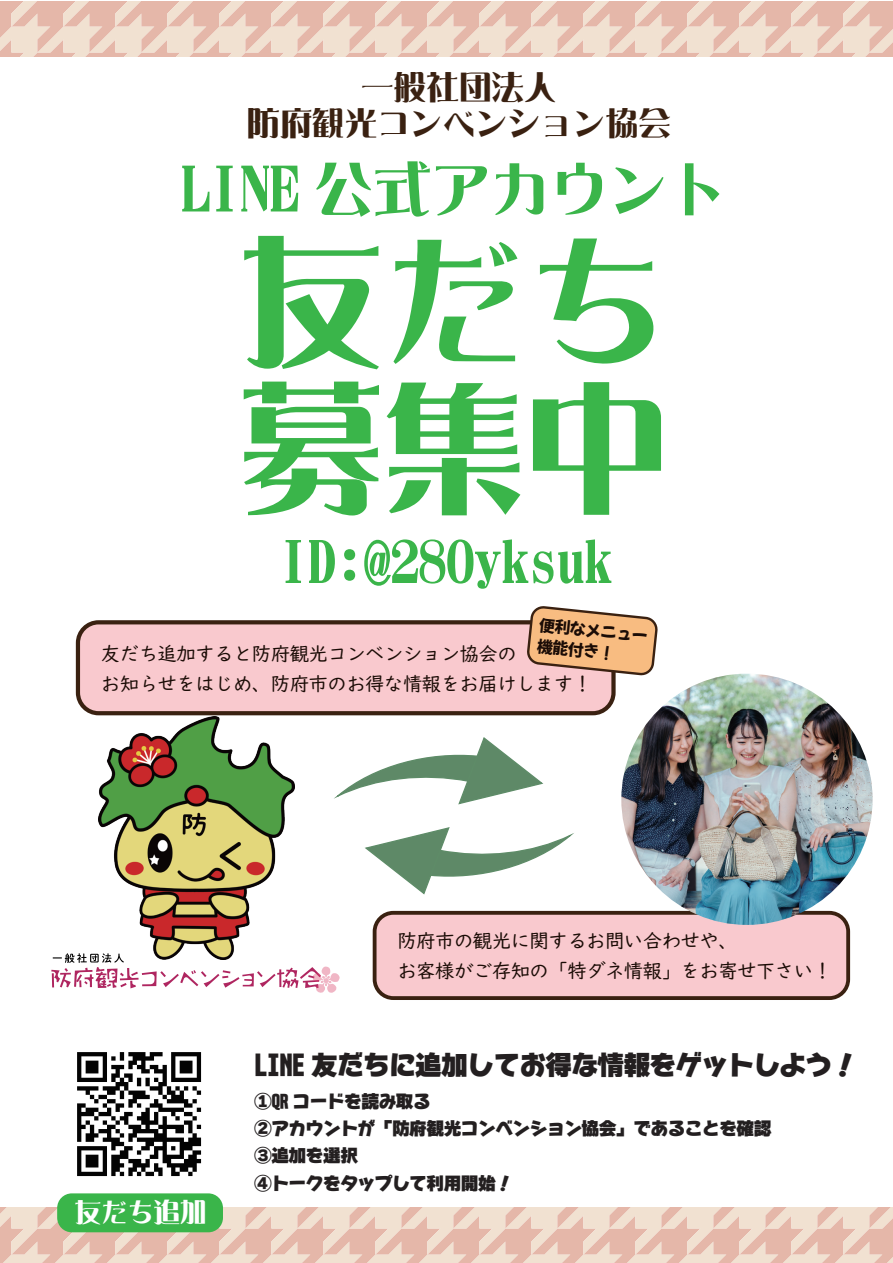
<style>
.page{position:relative;width:893px;height:1263px;background:#fff}
.page>*{position:absolute;margin:0;border:0;box-sizing:border-box;transform-origin:0 0}
.t1{font:142.65px/146.9px "Roman Mincho EG Ultra SJIS";color:#3ab54a}
.t2{font:59.1px "Roman Mincho EG Ultra SJIS";color:#3ab54a}
.t3{font:55.35px "Roman Mincho EG Ultra SJIS";color:#3ab54a}
.t4{font:32.55px/36.3px "Roman Mincho EG Ultra SJIS";color:#3a2111;text-align:center}
.t5{font:26.85px "Happy Ruika Mono 09";letter-spacing:-.03em;color:#231f20}
.t6{font:26.25px "Roman Mincho EG Ultra SJIS";color:#fff}
.t7{font:19.5px/30px "UD Digi Kyokasho Pro";letter-spacing:-.03em;color:#1b0c06}
.t8{font:17.85px/27.5px "Happy Ruika Mono 09";letter-spacing:-.03em;color:#231f20}
.t9{font:16.05px/21px "Mochiy Pop";color:#1b0c06}
</style>
<div class="page">
<svg style="left:0;top:1207px;width:893px;height:56px;background:#ebcdbe"></svg>
<svg style="left:0;top:1px;width:893px;height:56px;background:#ebccbd"></svg>
<div style="left:373px;top:911px;width:477px;height:89px;border:8px solid #3a2111;border-radius:17px"></div>
<div style="left:377px;top:915px;width:469px;height:81px;background:#f9c9ce;border-radius:17px"></div>
<img style="left:621px;top:674px;width:252px;height:251px;border-radius:126px">
<svg style="left:45px;top:606px;width:612px;height:657px"></svg>
<h3 class="t4" style="left:247px;top:69px;width:425px">一般社団法人<br>防府観光コンベンション協会</h3>
<h2 class="t2" style="left:181px;top:160px;width:548px">LINE 公式アカウント</h2>
<h1 class="t1" style="left:240px;top:228px;width:430px">友だち募集中</h1>
<h3 class="t3" style="left:280px;top:534px;width:334px">ID:@280yksuk</h3>
<p class="t9" style="left:540px;top:613px;width:110px;rotate:6deg">便利なメニュー機能付き！</p>
<p class="t7" style="left:101px;top:638px;width:493px">友だち追加すると防府観光コンベンション協会の<br>お知らせをはじめ、防府市のお得な情報をお届けします！</p>
<p class="t7" style="left:397px;top:925px;width:436px">防府市の観光に関するお問い合わせや、<br>お客様がご存知の「特ダネ情報」をお寄せ下さい！</p>
<h3 class="t6" style="left:75px;top:1199px;width:133px">友だち追加</h3>
<h3 class="t5" style="left:254px;top:1051px;width:606px">LINE 友だちに追加してお得な情報をゲットしよう！</h3>
<p class="t8" style="left:254px;top:1087px;width:519px">①QR コードを読み取る<br>②アカウントが「防府観光コンベンション協会」であることを確認<br>③追加を選択<br>④トークをタップして利用開始！</p>
</div>
